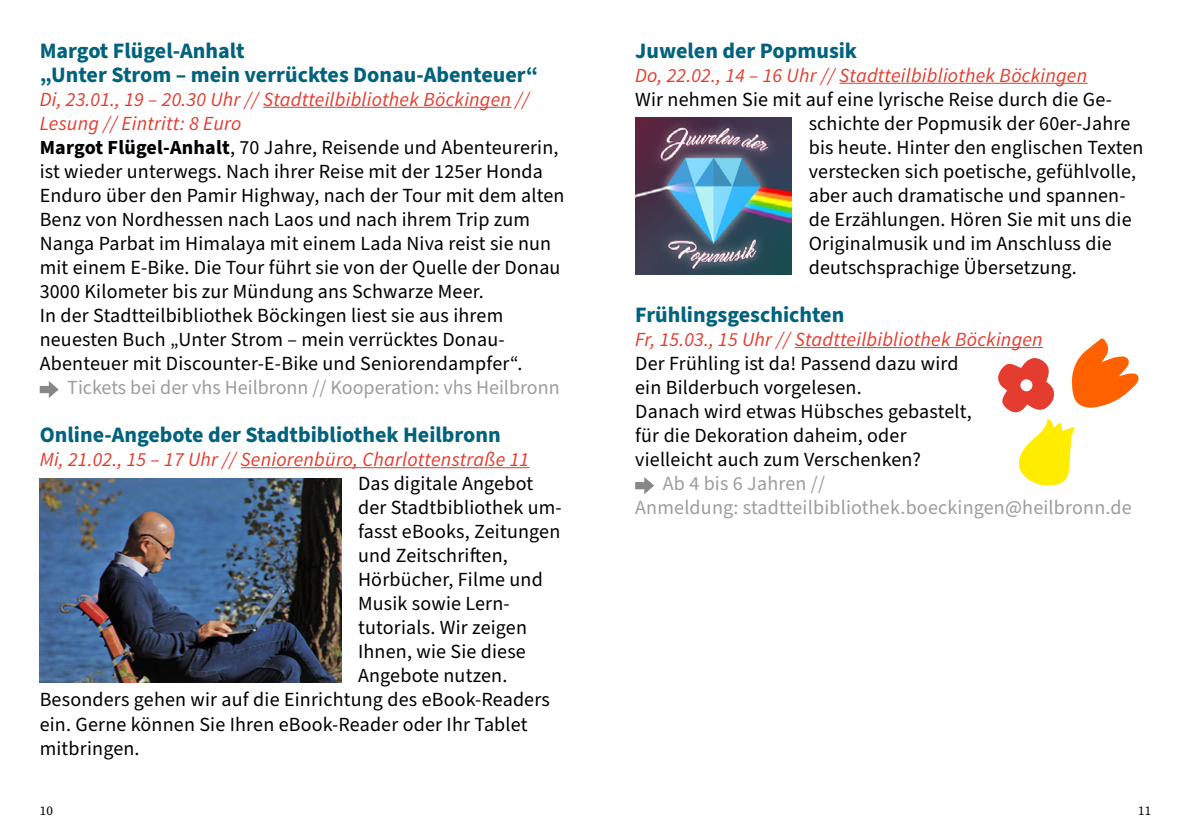
<style>
.page{position:relative;width:1191px;height:840px;background:#fff}
.page>*{position:absolute;margin:0;border:0;box-sizing:border-box;transform-origin:0 0}
.t1{font:700 22px/24px "Source Sans Pro";color:#00627d}
.t2{font:20px/24px "Source Sans Pro";letter-spacing:.01em;color:#000}
.t3{font:italic 20px/24px "Source Sans Variable";letter-spacing:.01em;color:#e43c2f}
.t4{font:20px/24px "Source Sans Pro";color:#9d9d9c}
.t5{font:13px "Source Serif Pro";color:#000}
.s1{font-weight:700}
</style>
<div class="page">
<hr style="left:839px;top:83px;width:248px;height:1px;background:#e43c2f">
<hr style="left:795px;top:347px;width:248px;height:1px;background:#e43c2f">
<svg style="left:635px;top:477px;width:19px;height:17px"></svg>
<hr style="left:263px;top:107px;width:248px;height:1px;background:#e43c2f">
<hr style="left:241px;top:467px;width:288px;height:1px;background:#e43c2f">
<svg style="left:40px;top:381px;width:19px;height:17px"></svg>
<img style="left:40px;top:478px;width:301px;height:204px">
<img style="left:635px;top:117px;width:156px;height:157px">
<svg style="left:1071px;top:338px;width:68px;height:69px"></svg>
<svg style="left:998px;top:358px;width:56px;height:54px"></svg>
<svg style="left:1018px;top:418px;width:56px;height:68px"></svg>
<div style="left:1020px;top:379px;width:12px;height:12px;background:#fff;border-radius:50%"></div>
<p class="t1" style="left:40px;top:39px;width:500px">Margot Flügel-Anhalt<br>„Unter Strom – mein verrücktes Donau-Abenteuer“</p>
<p class="t3" style="left:40px;top:87px;width:491px">Di, 23.01., 19 – 20.30 Uhr // Stadtteilbibliothek Böckingen //<br>Lesung // Eintritt: 8 Euro</p>
<p class="t2" style="left:40px;top:136px;width:526px"><span class="s1">Margot Flügel-Anhalt</span>, 70 Jahre, Reisende und Abenteurerin, ist wieder unterwegs. Nach ihrer Reise mit der 125er Honda Enduro über den Pamir Highway, nach der Tour mit dem alten Benz von Nordhessen nach Laos und nach ihrem Trip zum Nanga Parbat im Himalaya mit einem Lada Niva reist sie nun mit einem E-Bike. Die Tour führt sie von der Quelle der Donau 3000 Kilometer bis zur Mündung ans Schwarze Meer.<br>In der Stadtteilbibliothek Böckingen liest sie aus ihrem neuesten Buch „Unter Strom – mein verrücktes Donau-Abenteuer mit Discounter-E-Bike und Seniorendampfer“.</p>
<p class="t4" style="left:67px;top:376px;width:494px">Tickets bei der vhs Heilbronn // Kooperation: vhs Heilbronn</p>
<p class="t1" style="left:40px;top:423px;width:462px">Online-Angebote der Stadtbibliothek Heilbronn</p>
<p class="t3" style="left:40px;top:447px;width:491px">Mi, 21.02., 15 – 17 Uhr // Seniorenbüro, Charlottenstraße 11</p>
<p class="t2" style="left:358px;top:472px;width:177px">Das digitale Angebot</p>
<p class="t2" style="left:358px;top:496px;width:205px">der Stadtbibliothek um-</p>
<p class="t2" style="left:358px;top:520px;width:204px">fasst eBooks, Zeitungen</p>
<p class="t2" style="left:358px;top:544px;width:151px">und Zeitschriften,</p>
<p class="t2" style="left:358px;top:568px;width:186px">Hörbücher, Filme und</p>
<p class="t2" style="left:358px;top:592px;width:153px">Musik sowie Lern-</p>
<p class="t2" style="left:358px;top:616px;width:170px">tutorials. Wir zeigen</p>
<p class="t2" style="left:358px;top:640px;width:169px">Ihnen, wie Sie diese</p>
<p class="t2" style="left:358px;top:664px;width:151px">Angebote nutzen.</p>
<p class="t2" style="left:40px;top:688px;width:512px">Besonders gehen wir auf die Einrichtung des eBook-Readers</p>
<p class="t2" style="left:40px;top:712px;width:489px">ein. Gerne können Sie Ihren eBook-Reader oder Ihr Tablet</p>
<p class="t2" style="left:40px;top:736px;width:101px">mitbringen.</p>
<p class="t1" style="left:635px;top:39px;width:223px">Juwelen der Popmusik</p>
<p class="t3" style="left:635px;top:63px;width:453px">Do, 22.02., 14 – 16 Uhr // Stadtteilbibliothek Böckingen</p>
<p class="t2" style="left:808px;top:88px;width:336px;text-indent:-173px">Wir nehmen Sie mit auf eine lyrische Reise durch die Ge&shy;schichte der Popmusik der 60er-Jahre bis heute. Hinter den englischen Texten verstecken sich poetische, gefühlvolle, aber auch dramatische und spannen&shy;de Erzählungen. Hören Sie mit uns die Originalmusik und im Anschluss die deutschsprachige Übersetzung.</p>
<p class="t1" style="left:635px;top:303px;width:211px">Frühlingsgeschichten</p>
<p class="t3" style="left:635px;top:327px;width:409px">Fr, 15.03., 15 Uhr // Stadtteilbibliothek Böckingen</p>
<p class="t2" style="left:635px;top:352px;width:338px">Der Frühling ist da! Passend dazu wird ein Bilderbuch vorgelesen.<br>Danach wird etwas Hübsches gebastelt, für die Dekoration daheim, oder vielleicht auch zum Verschenken?</p>
<p class="t4" style="left:635px;top:472px;width:498px;text-indent:28px">Ab 4 bis 6 Jahren //<br>Anmeldung: stadtteilbibliothek.boeckingen@heilbronn.de</p>
<p class="t5" style="left:40px;top:801px;width:15px">10</p>
<p class="t5" style="left:1138px;top:801px;width:15px">11</p>
</div>
